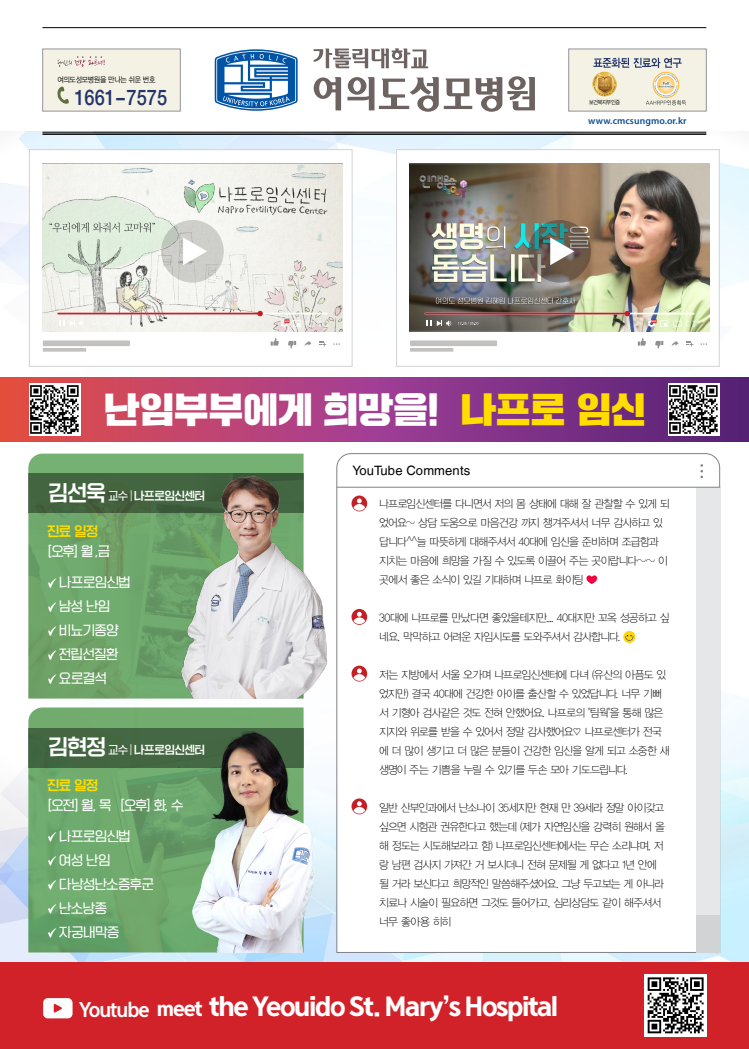
<style>
.page{position:relative;width:749px;height:1049px;background:#fff}
.page>*{position:absolute;margin:0;border:0;box-sizing:border-box;transform-origin:0 0}
.t1{font:35px "SD Gd Gothic TTF";letter-spacing:-.01em;color:#fff}
.t2{font:23px "Yoon Gothic Pro 790";letter-spacing:-.06em;color:#fff}
.t3{font:500 21.4px "Helvetica Neue LT";color:#23346c;scale:.85 1}
.t4{font:13px/24px "SD Gyeokdong G204 Rg";letter-spacing:-.045em;color:#fff;scale:.95 1}
.t5{font:13px "Helvetica LT";letter-spacing:.01em;color:#000}
.t6{font:13px "SD Gyeokdong G205 Bd";letter-spacing:-.04em;color:#fd0;scale:.95 1}
.t7{font:11px/19px "YDVYGO11";letter-spacing:-.07em;color:#000}
.t8{font:11px "SD Gyeokdong G205 Bd";letter-spacing:-.04em;color:#fff;scale:.95 1}
.t9{font:600 9.7px "Myriad Pro";letter-spacing:.01em;color:#0f4e93}
.t10{font:7.8px "YDVYGO12";letter-spacing:-.04em;color:#000;scale:.89 1}
.t11{font:5.8px "YDVYGO12";letter-spacing:-.05em;color:#000;scale:.87 1}
.s1{color:#fd0}
.s2{font-size:21px}
.s3{font-family:"SD Gyeokdong G204 Rg"}
.s4{font-family:"Yoon Gothic Pro 780";font-size:17.8px}
.s5{font-size:17.8px}
</style>
<div class="page">
<img style="left:0;top:663px;width:748px;height:299px">
<svg style="left:336px;top:453px;width:383px;height:500px"></svg>
<div style="left:696px;top:487px;width:23px;height:465px;background:#e6e7e8"></div>
<div style="left:696px;top:915px;width:23px;height:37px;background:#d1d3d4"></div>
<img style="left:0;top:132px;width:748px;height:246px">
<svg style="left:0;top:378px;width:748px;height:63px;background:#9e3b7b"></svg>
<img style="left:667px;top:384px;width:52px;height:51px">
<img style="left:29px;top:384px;width:52px;height:51px">
<div style="left:28px;top:454px;width:275px;height:19px;background:#75b172"></div>
<img style="left:28px;top:513px;width:139px;height:185px">
<img style="left:28px;top:707px;width:275px;height:245px">
<svg style="left:48px;top:578px;width:8px;height:11px"></svg>
<svg style="left:48px;top:602px;width:8px;height:11px"></svg>
<svg style="left:48px;top:626px;width:8px;height:11px"></svg>
<svg style="left:48px;top:650px;width:8px;height:11px"></svg>
<svg style="left:48px;top:674px;width:8px;height:11px"></svg>
<svg style="left:48px;top:832px;width:8px;height:10px"></svg>
<svg style="left:48px;top:856px;width:8px;height:10px"></svg>
<svg style="left:48px;top:880px;width:8px;height:10px"></svg>
<svg style="left:48px;top:904px;width:8px;height:10px"></svg>
<svg style="left:48px;top:928px;width:8px;height:10px"></svg>
<hr style="left:337px;top:487px;width:382px;height:1px;background:#808284">
<svg style="left:700px;top:464px;width:2px;height:14px"></svg>
<svg style="left:586px;top:575px;width:11px;height:9px"></svg>
<svg style="left:623px;top:631px;width:12px;height:12px"></svg>
<svg style="left:351px;top:495px;width:16px;height:16px"></svg>
<svg style="left:357px;top:498px;width:4px;height:5px"></svg>
<svg style="left:353px;top:504px;width:12px;height:7px"></svg>
<svg style="left:351px;top:609px;width:16px;height:16px"></svg>
<svg style="left:357px;top:612px;width:4px;height:5px"></svg>
<svg style="left:353px;top:617px;width:12px;height:7px"></svg>
<svg style="left:351px;top:666px;width:16px;height:15px"></svg>
<svg style="left:357px;top:668px;width:4px;height:5px"></svg>
<svg style="left:353px;top:674px;width:12px;height:7px"></svg>
<svg style="left:351px;top:798px;width:16px;height:16px"></svg>
<svg style="left:357px;top:801px;width:4px;height:5px"></svg>
<div style="left:353px;top:807px;width:12px;height:6px;background:#fff;border-radius:50%"></div>
<div style="left:28px;top:473px;width:275px;height:40px;background:linear-gradient(to bottom,#446742,#42603c)"></div>
<div style="left:28px;top:728px;width:275px;height:40px;background:#446742"></div>
<img style="left:167px;top:466px;width:165px;height:232px">
<img style="left:183px;top:728px;width:140px;height:224px">
<div style="left:0;top:962px;width:748px;height:87px;background:#d22229"></div>
<div style="left:43px;top:998px;width:29px;height:20px;background:#fff;border-radius:5px"></div>
<svg style="left:54px;top:1003px;width:8px;height:10px"></svg>
<img style="left:644px;top:974px;width:62px;height:62px">
<svg style="left:215px;top:49px;width:82px;height:62px"></svg>
<svg style="left:313px;top:48px;width:115px;height:20px"></svg>
<svg style="left:313px;top:77px;width:28px;height:33px"></svg>
<svg style="left:347px;top:76px;width:187px;height:36px"></svg>
<div style="left:568px;top:49px;width:138px;height:62px;background:#f3f2e4;border:1px solid #939598"></div>
<svg style="left:593px;top:58px;width:92px;height:47px"></svg>
<img style="left:592px;top:72px;width:24px;height:24px;border-radius:12px">
<div style="left:43px;top:49px;width:137px;height:62px;background:#f3f2e4;border:1px solid #939598"></div>
<svg style="left:57px;top:86px;width:12px;height:18px"></svg>
<svg style="left:57px;top:56px;width:47px;height:11px"></svg>
<hr style="left:42px;top:27px;width:664px;height:1px;background:#000">
<hr style="left:42px;top:132px;width:664px;height:1px;background:#000">
<hr style="left:42px;top:133px;width:664px;height:2px;background:#000">
<div style="left:29px;top:149px;width:323px;height:218px;background:#fff;border:1px solid #d1d3d4"></div>
<img style="left:43px;top:164px;width:299px;height:168px">
<svg style="left:161px;top:220px;width:63px;height:63px;background:#caccc7"></svg>
<svg style="left:183px;top:237px;width:24px;height:28px"></svg>
<hr style="left:57px;top:313px;width:270px;height:1px;background:#fff">
<svg style="left:280px;top:319px;width:47px;height:8px"></svg>
<svg style="left:57px;top:311px;width:206px;height:15px"></svg>
<svg style="left:270px;top:338px;width:9px;height:8px"></svg>
<svg style="left:288px;top:341px;width:8px;height:8px"></svg>
<svg style="left:304px;top:341px;width:7px;height:5px"></svg>
<svg style="left:319px;top:341px;width:7px;height:5px"></svg>
<svg style="left:333px;top:343px;width:7px;height:2px"></svg>
<div style="left:43px;top:340px;width:87px;height:6px;background:#c2c1c0"></div>
<svg style="left:43px;top:348px;width:43px;height:4px"></svg>
<div style="left:396px;top:149px;width:323px;height:218px;background:#fff;border:1px solid #d1d3d4"></div>
<img style="left:410px;top:164px;width:299px;height:168px">
<svg style="left:528px;top:220px;width:62px;height:63px;background:#64685e"></svg>
<svg style="left:550px;top:237px;width:24px;height:28px"></svg>
<hr style="left:424px;top:313px;width:270px;height:1px;background:#fff">
<svg style="left:647px;top:319px;width:47px;height:8px"></svg>
<svg style="left:424px;top:311px;width:205px;height:15px;background:#917e70"></svg>
<svg style="left:637px;top:338px;width:8px;height:8px"></svg>
<svg style="left:655px;top:341px;width:8px;height:8px"></svg>
<svg style="left:671px;top:341px;width:7px;height:5px"></svg>
<svg style="left:686px;top:341px;width:7px;height:5px"></svg>
<div style="left:410px;top:340px;width:87px;height:6px;background:#c2c1c0"></div>
<svg style="left:410px;top:348px;width:43px;height:4px"></svg>
<p class="t10" style="left:57px;top:75px;width:111px">여의도성모병원을 만나는 쉬운 번호</p>
<h3 class="t3" style="left:74px;top:85px;width:110px">1661-7575</h3>
<p class="t11" style="left:589px;top:99px;width:37px">보건복지부인증</p>
<p class="t9" style="left:588px;top:115px;width:100px">www.cmcsungmo.or.kr</p>
<h1 class="t1" style="left:103px;top:392px;width:543px">난임부부에게 희망을! <span class="s1">나프로 임신</span></h1>
<p class="t8" style="left:48px;top:490px;width:166px"><span class="s2">김선욱</span> <span class="s3">교수│</span>나프로임신센터</p>
<p class="t6" style="left:47px;top:524px;width:55px">진료 일정</p>
<p class="t4" style="left:47px;top:540px;width:68px">[오후] 월 ,금</p>
<p class="t4" style="left:59px;top:571px;width:77px">나프로임신법 남성 난임 비뇨기종양 전립선질환 요로결석</p>
<p class="t8" style="left:48px;top:744px;width:166px"><span class="s2">김현정</span> <span class="s3">교수│</span>나프로임신센터</p>
<p class="t6" style="left:47px;top:778px;width:55px">진료 일정</p>
<p class="t4" style="left:47px;top:793px;width:145px">[오전] 월, 목 [오후] 화, 수</p>
<p class="t4" style="left:59px;top:824px;width:102px">나프로임신법 여성 난임 다낭성난소증후군 난소낭종 자궁내막증</p>
<p class="t5" style="left:352px;top:463px;width:119px">YouTube Comments</p>
<p class="t7" style="left:379px;top:494px;width:292px">나프로임신센터를 다니면서 저의 몸 상태에 대해 잘 관찰할 수 있게 되 었어요~ 상담 도움으로 마음건강 까지 챙겨주셔서 너무 감사하고 있 답니다^^늘 따뜻하게 대해주셔서 40대에 임신을 준비하며 조급함과 지치는 마음에 희망을 가질 수 있도록 이끌어 주는 곳이랍니다~~ 이 곳에서 좋은 소식이 있길 기대하며 나프로 화이팅</p>
<p class="t7" style="left:379px;top:608px;width:292px;line-height:19.5px">30대에 나프로를 만났다면 좋았을테지만.... 40대지만 꼬옥 성공하고 싶 네요. 막막하고 어려운 자임시도를 도와주셔서 감사합니다.</p>
<p class="t7" style="left:379px;top:665px;width:292px">저는 지방에서 서울 오가며 나프로임신센터에 다녀 (유산의 아픔도 있 었지만) 결국 40대에 건강한 아이를 출산할 수 있었답니다. 너무 기뻐 서 기형아 검사같은 것도 전혀 안했어요. 나프로의 "팀웍"을 통해 많은 지지와 위로를 받을 수 있어서 정말 감사했어요♡ 나프로센터가 전국 에 더 많이 생기고 더 많은 분들이 건강한 임신을 알게 되고 소중한 새 생명이 주는 기쁨을 누릴 수 있기를 두손 모아 기도드립니다.</p>
<p class="t7" style="left:379px;top:798px;width:287px">일반 산부인과에서 난소나이 35세지만 현재 만 39세라 정말 아이갖고 싶으면 시험관 권유한다고 했는데 (제가 자연임신을 강력히 원해서 올 해 정도는 시도해보라고 함) 나프로임신센터에서는 무슨 소리냐며, 저 랑 남편 검사지 가져간 거 보시더니 전혀 문제될 게 없다고 1년 안에 될 거라 보신다고 희망적인 말씀해주셨어요. 그냥 두고보는 게 아니라 치료나 시술이 필요하면 그것도 들어가고, 심리상담도 같이 해주셔서 너무 좋아용 히히</p>
<h2 class="t2" style="left:79px;top:989px;width:480px"><span class="s4">Youtube</span> <span class="s5">meet</span> the Yeouido St. Mary’s Hospital</h2>
</div>
